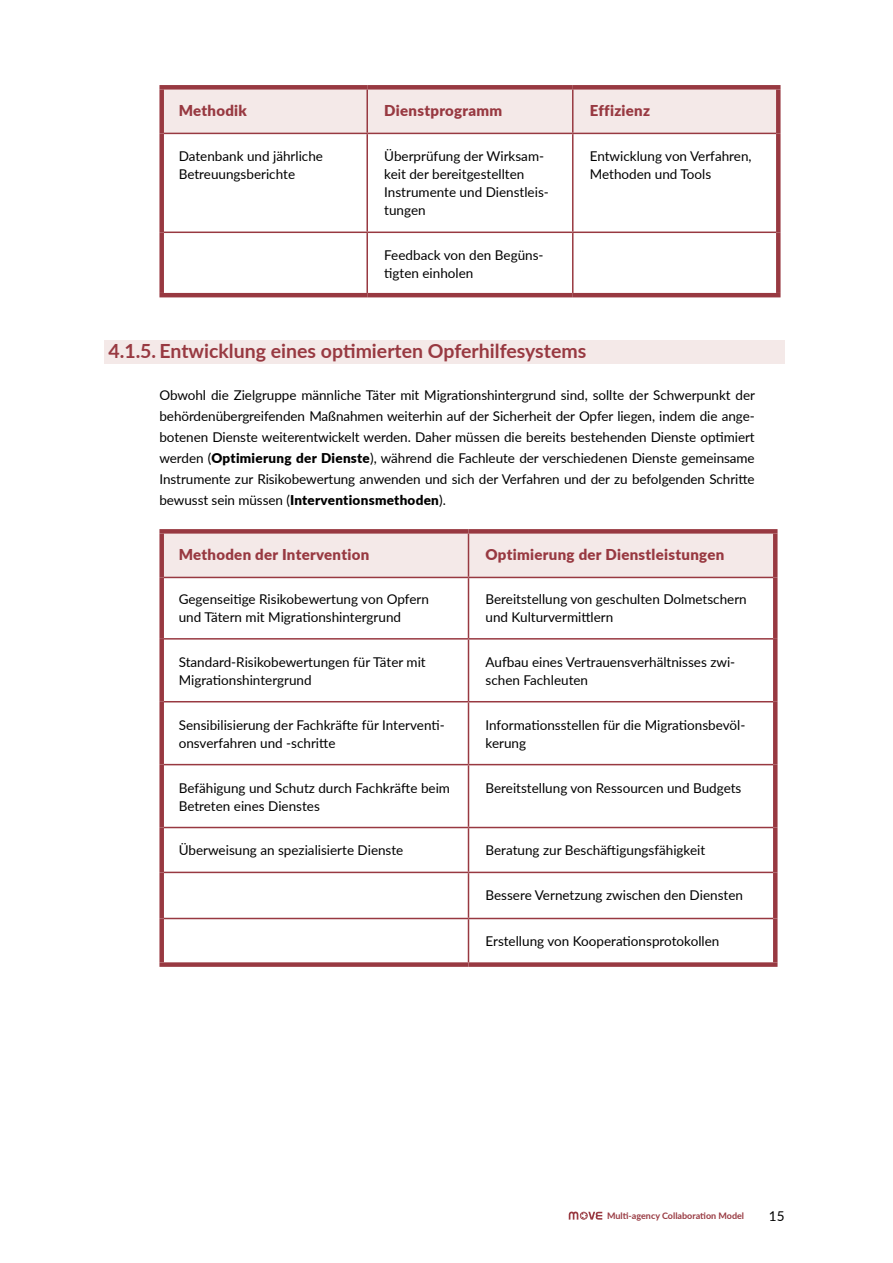
<style>
.page{position:relative;width:893px;height:1263px;background:#fff}
.page>*{position:absolute;margin:0;border:0;box-sizing:border-box;transform-origin:0 0}
.t1{font:700 19.5px "Lato";color:#983941}
.t2{font:900 15px "Lato";letter-spacing:.02em;color:#983941}
.t3{font:13.5px/18px "Lato";color:#000}
.t4{font:700 9px "Lato";color:#983941}
.s1{font-weight:900}
</style>
<div class="page">
<svg style="left:569px;top:1211px;width:33px;height:9px"></svg>
<div style="left:104px;top:340px;width:680px;height:24px;background:#f4e9e8"></div>
<div style="left:164px;top:90px;width:612px;height:43px;background:#f4e9e8"></div>
<div style="left:159px;top:133px;width:5px;height:99px;background:#983941"></div>
<svg style="left:776px;top:133px;width:4px;height:99px"></svg>
<div style="left:159px;top:232px;width:5px;height:61px;background:#983941"></div>
<svg style="left:776px;top:232px;width:4px;height:61px"></svg>
<hr style="left:159px;top:293px;width:208px;height:4px;background:#983941">
<hr style="left:367px;top:293px;width:206px;height:4px;background:#983941">
<hr style="left:573px;top:293px;width:207px;height:4px;background:#983941">
<hr style="left:164px;top:232px;width:203px;height:1px;background:#983941">
<hr style="left:367px;top:232px;width:206px;height:1px;background:#983941">
<hr style="left:573px;top:232px;width:203px;height:1px;background:#983941">
<hr style="left:366px;top:134px;width:2px;height:98px;background:#983941">
<hr style="left:572px;top:134px;width:1px;height:98px;background:#983941">
<hr style="left:366px;top:233px;width:2px;height:60px;background:#983941">
<hr style="left:572px;top:233px;width:1px;height:60px;background:#983941">
<hr style="left:366px;top:90px;width:2px;height:43px;background:#983941">
<hr style="left:572px;top:90px;width:1px;height:43px;background:#983941">
<hr style="left:164px;top:133px;width:203px;height:1px;background:#983941">
<hr style="left:367px;top:133px;width:206px;height:1px;background:#983941">
<hr style="left:573px;top:133px;width:203px;height:1px;background:#983941">
<div style="left:159px;top:85px;width:208px;height:5px;background:#983941"></div>
<div style="left:159px;top:90px;width:5px;height:43px;background:#983941"></div>
<div style="left:367px;top:85px;width:206px;height:5px;background:#983941"></div>
<div style="left:573px;top:85px;width:207px;height:5px;background:#983941"></div>
<hr style="left:776px;top:90px;width:4px;height:43px;background:#983941">
<div style="left:164px;top:534px;width:609px;height:43px;background:#f4e9e8"></div>
<hr style="left:164px;top:638px;width:304px;height:2px;background:#983941">
<hr style="left:468px;top:638px;width:305px;height:2px;background:#983941">
<hr style="left:164px;top:701px;width:304px;height:1px;background:#983941">
<hr style="left:468px;top:701px;width:305px;height:1px;background:#983941">
<hr style="left:164px;top:764px;width:304px;height:1px;background:#983941">
<hr style="left:468px;top:764px;width:305px;height:1px;background:#983941">
<hr style="left:164px;top:827px;width:304px;height:1px;background:#983941">
<hr style="left:468px;top:827px;width:305px;height:1px;background:#983941">
<hr style="left:164px;top:872px;width:304px;height:1px;background:#983941">
<hr style="left:468px;top:872px;width:305px;height:1px;background:#983941">
<div style="left:159px;top:577px;width:5px;height:62px;background:#983941"></div>
<hr style="left:773px;top:577px;width:4px;height:62px;background:#983941">
<div style="left:159px;top:639px;width:5px;height:63px;background:#983941"></div>
<hr style="left:773px;top:639px;width:4px;height:63px;background:#983941">
<div style="left:159px;top:702px;width:5px;height:63px;background:#983941"></div>
<hr style="left:773px;top:702px;width:4px;height:63px;background:#983941">
<div style="left:159px;top:765px;width:5px;height:62px;background:#983941"></div>
<hr style="left:773px;top:765px;width:4px;height:62px;background:#983941">
<div style="left:159px;top:827px;width:5px;height:45px;background:#983941"></div>
<hr style="left:773px;top:827px;width:4px;height:45px;background:#983941">
<div style="left:159px;top:872px;width:5px;height:46px;background:#983941"></div>
<hr style="left:773px;top:872px;width:4px;height:46px;background:#983941">
<div style="left:159px;top:918px;width:5px;height:44px;background:#983941"></div>
<hr style="left:773px;top:918px;width:4px;height:44px;background:#983941">
<div style="left:159px;top:962px;width:309px;height:5px;background:#983941"></div>
<div style="left:468px;top:962px;width:309px;height:5px;background:#983941"></div>
<div style="left:468px;top:529px;width:309px;height:5px;background:#983941"></div>
<hr style="left:773px;top:534px;width:4px;height:43px;background:#983941">
<hr style="left:468px;top:577px;width:305px;height:1px;background:#983941">
<hr style="left:468px;top:578px;width:1px;height:60px;background:#983941">
<hr style="left:468px;top:640px;width:1px;height:61px;background:#983941">
<hr style="left:468px;top:702px;width:1px;height:62px;background:#983941">
<hr style="left:468px;top:765px;width:1px;height:62px;background:#983941">
<hr style="left:468px;top:828px;width:1px;height:44px;background:#983941">
<hr style="left:468px;top:873px;width:1px;height:45px;background:#983941">
<hr style="left:468px;top:919px;width:1px;height:43px;background:#983941">
<hr style="left:164px;top:918px;width:304px;height:1px;background:#983941">
<hr style="left:468px;top:918px;width:305px;height:1px;background:#983941">
<hr style="left:468px;top:534px;width:1px;height:43px;background:#983941">
<hr style="left:164px;top:577px;width:304px;height:1px;background:#983941">
<div style="left:159px;top:529px;width:309px;height:5px;background:#983941"></div>
<div style="left:159px;top:534px;width:5px;height:43px;background:#983941"></div>
<p class="t2" style="left:179px;top:100px;width:70px">Methodik</p>
<p class="t2" style="left:384px;top:100px;width:120px">Dienstprogramm</p>
<p class="t2" style="left:590px;top:100px;width:62px">Effizienz</p>
<p class="t3" style="left:179px;top:147px;width:146px">Datenbank und jährliche<br>Betreuungsberichte</p>
<p class="t3" style="left:384px;top:147px;width:166px">Überprüfung der Wirksam&shy;keit der bereitgestellten<br>Instrumente und Dienstleis&shy;tungen</p>
<p class="t3" style="left:590px;top:147px;width:163px">Entwicklung von Verfahren,<br>Methoden und Tools</p>
<p class="t3" style="left:384px;top:246px;width:161px">Feedback von den Begüns&shy;tigten einholen</p>
<h1 class="t1" style="left:108px;top:337px;width:479px">4.1.5. Entwicklung eines optimierten Opferhilfesystems</h1>
<p class="t3" style="left:159px;top:384px;width:597px;line-height:21px;text-align:justify">Obwohl die Zielgruppe männliche Täter mit Migrationshintergrund sind, sollte der Schwerpunkt der behördenübergreifenden Maßnahmen weiterhin auf der Sicherheit der Opfer liegen, indem die ange&shy;botenen Dienste weiterentwickelt werden. Daher müssen die bereits bestehenden Dienste optimiert werden (<span class="s1">Optimierung der Dienste</span>), während die Fachleute der verschiedenen Dienste gemeinsame Instrumente zur Risikobewertung anwenden und sich der Verfahren und der zu befolgenden Schritte bewusst sein müssen (<span class="s1">Interventionsmethoden</span>).</p>
<p class="t2" style="left:179px;top:544px;width:192px">Methoden der Intervention</p>
<p class="t2" style="left:485px;top:544px;width:240px">Optimierung der Dienstleistungen</p>
<p class="t3" style="left:179px;top:589px;width:252px">Gegenseitige Risikobewertung von Opfern und Tätern mit Migrationshintergrund</p>
<p class="t3" style="left:485px;top:589px;width:263px">Bereitstellung von geschulten Dolmetschern und Kulturvermittlern</p>
<p class="t3" style="left:179px;top:652px;width:249px">Standard-Risikobewertungen für Täter mit<br>Migrationshintergrund</p>
<p class="t3" style="left:485px;top:652px;width:251px">Aufbau eines Vertrauensverhältnisses zwi&shy;schen Fachleuten</p>
<p class="t3" style="left:179px;top:715px;width:268px">Sensibilisierung der Fachkräfte für Interventi&shy;onsverfahren und -schritte</p>
<p class="t3" style="left:485px;top:715px;width:261px">Informationsstellen für die Migrationsbevöl&shy;kerung</p>
<p class="t3" style="left:179px;top:778px;width:273px">Befähigung und Schutz durch Fachkräfte beim<br>Betreten eines Dienstes</p>
<p class="t3" style="left:485px;top:778px;width:257px">Bereitstellung von Ressourcen und Budgets</p>
<p class="t3" style="left:179px;top:841px;width:226px">Überweisung an spezialisierte Dienste</p>
<p class="t3" style="left:485px;top:841px;width:221px">Beratung zur Beschäftigungsfähigkeit</p>
<p class="t3" style="left:485px;top:886px;width:259px">Bessere Vernetzung zwischen den Diensten</p>
<p class="t3" style="left:485px;top:932px;width:235px">Erstellung von Kooperationsprotokollen</p>
<p class="t4" style="left:607px;top:1209px;width:139px">Multi-agency Collaboration Model</p>
<p class="t3" style="left:769px;top:1206px;width:17px">15</p>
</div>
